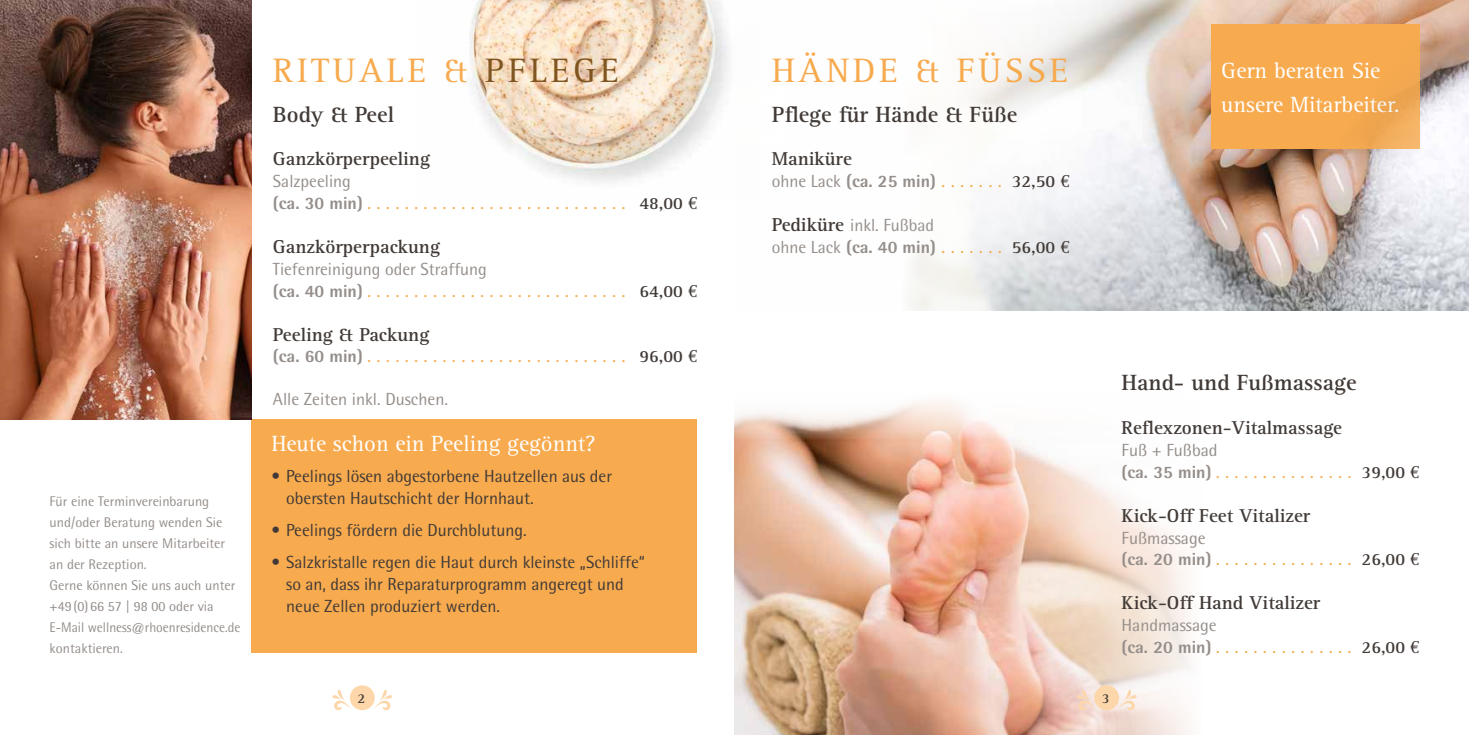
<style>
.page{position:relative;width:1469px;height:735px;background:#fff}
.page>*{position:absolute;margin:0;border:0;box-sizing:border-box;transform-origin:0 0}
.t1{font:35px "Rotis Serif";letter-spacing:.1em;color:#f7aa4e}
.t2{font:22.75px/33.2px "Rotis Serif";color:#fff}
.t3{font:700 22.75px "Rotis Serif";color:#413a36}
.t4{font:700 19.25px "Rotis Serif";color:#413a36}
.t5{font:17.5px "Rotis Serif";color:#f7aa4e}
.t6{font:17.5px/21.9px "Rotis Semi Sans";color:#413a36}
.t7{font:17.5px/21.9px "Rotis Semi Sans";color:#958e8a}
.t8{font:800 17.5px "Rotis Semi Sans";color:#958e8a}
.t9{font:14px/21px "Rotis Semi Sans";color:#958e8a}
.t10{font:700 14px "Rotis Serif";color:#413a36}
.s1{color:#805620}
.s2{font-family:"Rotis Semi Sans";font-weight:800;color:#958e8a}
.s3{font-weight:700;color:#413a36}
.s4{font-family:"Euro Serif";color:#413a36}
.s5{font-weight:400}
.s6{font-family:"Rotis Serif";font-weight:400;color:#f7aa4e}
.s7{font-family:"Rotis Serif";font-weight:700;color:#413a36}
.s8{font-family:"Euro Serif";font-weight:400;color:#413a36}
.s9{font-family:"Rotis Serif";font-weight:700;font-size:19.25px;color:#413a36}
.s10{font-weight:800}
.s11{font-family:"Rotis Serif";color:#f7aa4e}
</style>
<div class="page">
<img style="left:469px;top:0;width:260px;height:182px">
<div style="left:251px;top:419px;width:446px;height:233px;background:#f7aa4e"></div>
<img style="left:911px;top:0;width:557px;height:310px">
<img style="left:0;top:0;width:251px;height:419px">
<img style="left:734px;top:401px;width:457px;height:333px">
<div style="left:1211px;top:25px;width:208px;height:124px;background:#f7aa4e"></div>
<div style="left:350px;top:685px;width:25px;height:24px;background:#fdd6aa;border-radius:50%"></div>
<div style="left:1094px;top:685px;width:25px;height:24px;background:#fdd6aa;border-radius:50%"></div>
<svg style="left:372px;top:689px;width:20px;height:21px"></svg>
<svg style="left:1116px;top:689px;width:20px;height:21px"></svg>
<svg style="left:332px;top:690px;width:20px;height:20px"></svg>
<svg style="left:1076px;top:689px;width:20px;height:21px"></svg>
<p class="t9" style="left:50px;top:490px;width:192px">Für eine Terminvereinbarung und/oder Beratung wenden Sie sich bitte an unsere Mitarbeiter an der Rezeption.<br>Gerne können Sie uns auch unter +49(0)66 57 | 98 00 oder via<br>E-Mail wellness@rhoenresidence.de kontaktieren.</p>
<h1 class="t1" style="left:273px;top:50px;width:347px">RITUALE &amp; <span class="s1">PFLEGE</span></h1>
<h2 class="t3" style="left:273px;top:100px;width:123px">Body &amp; Peel</h2>
<p class="t4" style="left:273px;top:147px;width:159px">Ganzkörperpeeling</p>
<p class="t7" style="left:273px;top:170px;width:79px">Salzpeeling</p>
<p class="t5" style="left:273px;top:193px;width:426px"><span class="s2">(ca. 30 min)</span> . . . . . . . . . . . . . . . . . . . . . . . . . . . . <span class="s3">48,00</span> <span class="s4">€</span></p>
<p class="t4" style="left:273px;top:235px;width:169px">Ganzkörperpackung</p>
<p class="t7" style="left:273px;top:257px;width:215px">Tiefenreinigung oder Straffung</p>
<p class="t5" style="left:273px;top:281px;width:426px"><span class="s2">(ca. 40 min)</span> . . . . . . . . . . . . . . . . . . . . . . . . . . . . <span class="s3">64,00</span> <span class="s4">€</span></p>
<p class="t4" style="left:273px;top:322px;width:158px">Peeling &amp; Packung</p>
<p class="t5" style="left:273px;top:346px;width:426px"><span class="s2">(ca. 60 min)</span> . . . . . . . . . . . . . . . . . . . . . . . . . . . . <span class="s3">96,00</span> <span class="s4">€</span></p>
<p class="t7" style="left:273px;top:388px;width:177px">Alle Zeiten inkl. Duschen.</p>
<h2 class="t2" style="left:271px;top:427px;width:326px">Heute schon ein Peeling gegönnt?</h2>
<p class="t6" style="left:286px;top:465px;width:327px;text-indent:-15px">• Peelings lösen abgestorbene Hautzellen aus der obersten Hautschicht der Hornhaut.</p>
<p class="t6" style="left:271px;top:519px;width:257px">• Peelings fördern die Durchblutung.</p>
<p class="t6" style="left:286px;top:550px;width:360px;text-indent:-15px">• Salzkristalle regen die Haut durch kleinste „Schliffe“ so an, dass ihr Reparaturprogramm angeregt und neue Zellen produziert werden.</p>
<h1 class="t1" style="left:771px;top:50px;width:298px">HÄNDE &amp; FÜSSE</h1>
<h2 class="t3" style="left:771px;top:100px;width:247px">Pflege für Hände &amp; Füße</h2>
<p class="t4" style="left:771px;top:147px;width:82px">Maniküre</p>
<p class="t8" style="left:771px;top:170px;width:299px"><span class="s5">ohne Lack</span> (ca. 25 min) <span class="s6">. . . . . . .</span> <span class="s7">32,50</span> <span class="s8">€</span></p>
<p class="t7" style="left:771px;top:214px;width:299px"><span class="s9">Pediküre</span> inkl. Fußbad<br>ohne Lack <span class="s10">(ca. 40 min)</span> <span class="s11">. . . . . . .</span> <span class="s7">56,00</span> <span class="s4">€</span></p>
<h2 class="t2" style="left:1221px;top:55px;width:180px">Gern beraten Sie unsere Mitarbeiter.</h2>
<h2 class="t3" style="left:1121px;top:369px;width:236px">Hand- und Fußmassage</h2>
<p class="t4" style="left:1121px;top:416px;width:222px">Reflexzonen-Vitalmassage</p>
<p class="t7" style="left:1121px;top:438px;width:98px">Fuß + Fußbad</p>
<p class="t5" style="left:1121px;top:462px;width:299px"><span class="s2">(ca. 35 min)</span> . . . . . . . . . . . . . . . <span class="s3">39,00</span> <span class="s4">€</span></p>
<p class="t4" style="left:1121px;top:503px;width:190px">Kick-Off Feet Vitalizer</p>
<p class="t7" style="left:1121px;top:526px;width:86px">Fußmassage</p>
<p class="t5" style="left:1121px;top:549px;width:299px"><span class="s2">(ca. 20 min)</span> . . . . . . . . . . . . . . . <span class="s3">26,00</span> <span class="s4">€</span></p>
<p class="t4" style="left:1121px;top:591px;width:200px">Kick-Off Hand Vitalizer</p>
<p class="t7" style="left:1121px;top:613px;width:97px">Handmassage</p>
<p class="t5" style="left:1121px;top:637px;width:299px"><span class="s2">(ca. 20 min)</span> . . . . . . . . . . . . . . . <span class="s3">26,00</span> <span class="s4">€</span></p>
<p class="t10" style="left:357px;top:689px;width:9px">2</p>
<p class="t10" style="left:1101px;top:689px;width:9px">3</p>
</div>
